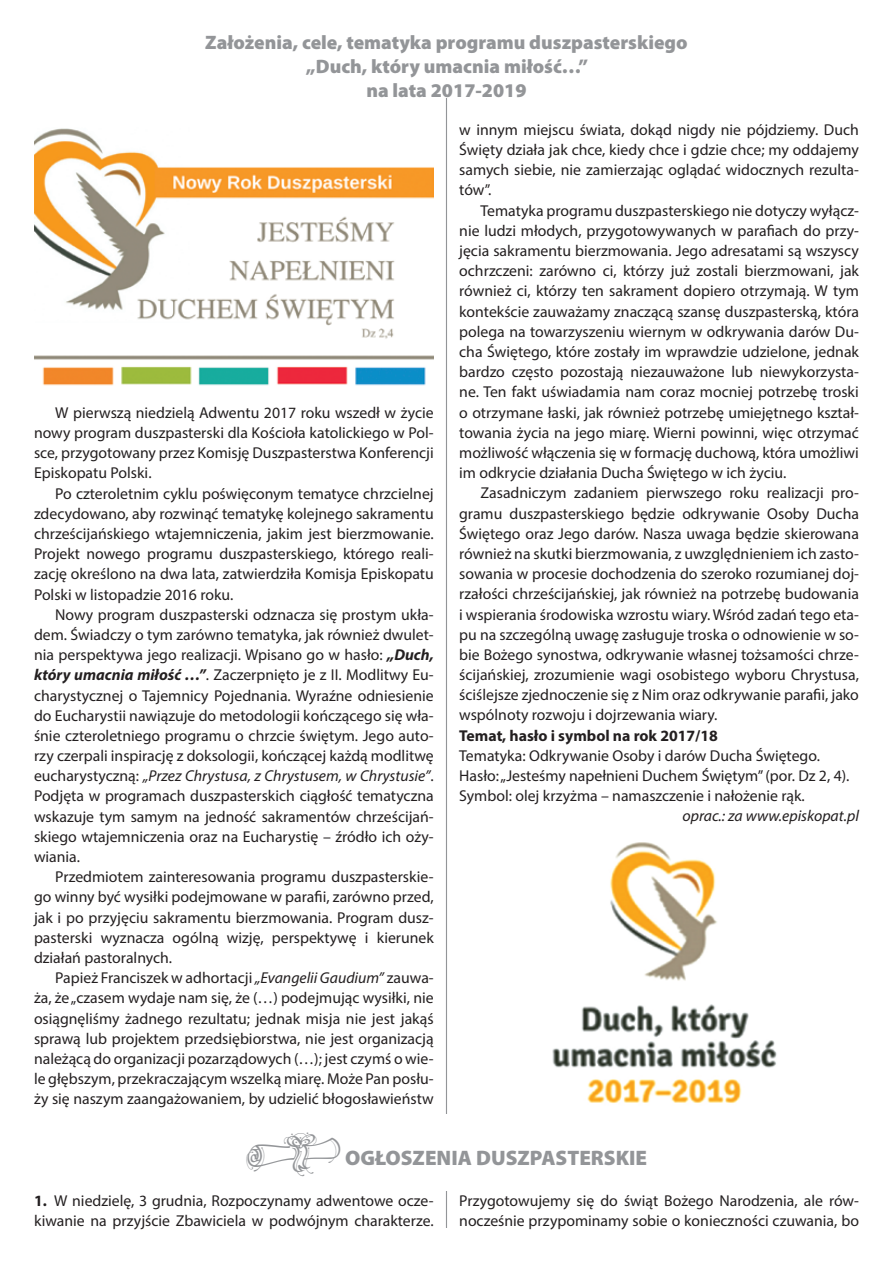
<style>
.page{position:relative;width:893px;height:1263px;background:#fff}
.page>*{position:absolute;margin:0;border:0;box-sizing:border-box;transform-origin:0 0}
.t1{font:900 21px "Myriad Pro";color:#939598}
.t2{font:900 19.5px/24px "Myriad Pro";color:#939598;text-align:center}
.t3{font:15.75px/20.2px "Myriad Pro";color:#231f20;text-align:justify}
.t4{font:700 15.75px "Myriad Pro";color:#231f20}
.t5{font:italic 15.75px "Myriad Pro";color:#231f20}
.s1{font-weight:700;font-style:italic}
.s2{font-style:italic}
.s3{font-weight:700}
</style>
<div class="page">
<hr style="left:446px;top:34px;width:1px;height:1195px;background:#939598">
<div style="left:34px;top:34px;width:825px;height:64px;background:#fff"></div>
<div style="left:34px;top:1114px;width:825px;height:77px;background:#fff"></div>
<img style="left:34px;top:128px;width:400px;height:258px">
<img style="left:552px;top:842px;width:225px;height:261px">
<p class="t2" style="left:205px;top:30px;width:484px">Założenia, cele, tematyka programu duszpasterskiego „Duch, który umacnia miłość…”<br>na lata 2017-2019</p>
<p class="t3" style="left:34px;top:402px;width:401px;text-indent:21px">W pierwszą niedzielą Adwentu 2017 roku wszedł w życie nowy program duszpasterski dla Kościoła katolickiego w Pol&shy;sce, przygotowany przez Komisję Duszpasterstwa Konferencji Episkopatu Polski.</p>
<p class="t3" style="left:34px;top:483px;width:401px;text-indent:21px">Po czteroletnim cyklu poświęconym tematyce chrzcielnej zdecydowano, aby rozwinąć tematykę kolejnego sakramentu chrześcijańskiego wtajemniczenia, jakim jest bierzmowanie.<br>Projekt nowego programu duszpasterskiego, którego reali&shy;zację określono na dwa lata, zatwierdziła Komisja Episkopatu Polski w listopadzie 2016 roku.</p>
<p class="t3" style="left:34px;top:604px;width:401px;text-indent:21px">Nowy program duszpasterski odznacza się prostym ukła&shy;dem. Świadczy o tym zarówno tematyka, jak również dwulet&shy;nia perspektywa jego realizacji. Wpisano go w hasło: <span class="s1">„Duch, który umacnia miłość …”</span>. Zaczerpnięto je z II. Modlitwy Eu&shy;charystycznej o Tajemnicy Pojednania. Wyraźne odniesienie do Eucharystii nawiązuje do metodologii kończącego się wła&shy;śnie czteroletniego programu o chrzcie świętym. Jego auto&shy;rzy czerpali inspirację z doksologii, kończącej każdą modlitwę eucharystyczną: <span class="s2">„Przez Chrystusa, z Chrystusem, w Chrystusie”</span>.<br>Podjęta w programach duszpasterskich ciągłość tematyczna wskazuje tym samym na jedność sakramentów chrześcijań&shy;skiego wtajemniczenia oraz na Eucharystię – źródło ich oży&shy;wiania.</p>
<p class="t3" style="left:34px;top:867px;width:401px;text-indent:21px">Przedmiotem zainteresowania programu duszpasterskie&shy;go winny być wysiłki podejmowane w parafii, zarówno przed, jak i po przyjęciu sakramentu bierzmowania. Program dusz&shy;pasterski wyznacza ogólną wizję, perspektywę i kierunek działań pastoralnych.</p>
<p class="t3" style="left:34px;top:967px;width:401px;text-indent:21px">Papież Franciszek w adhortacji <span class="s2">„Evangelii Gaudium”</span> zauwa&shy;ża, że „czasem wydaje nam się, że (…) podejmując wysiłki, nie osiągnęliśmy żadnego rezultatu; jednak misja nie jest jakąś sprawą lub projektem przedsiębiorstwa, nie jest organizacją należącą do organizacji pozarządowych (…); jest czymś o wie&shy;le głębszym, przekraczającym wszelką miarę. Może Pan posłu&shy;ży się naszym zaangażowaniem, by udzielić błogosławieństw</p>
<p class="t3" style="left:459px;top:119px;width:401px">w innym miejscu świata, dokąd nigdy nie pójdziemy. Duch Święty działa jak chce, kiedy chce i gdzie chce; my oddajemy samych siebie, nie zamierzając oglądać widocznych rezulta&shy;tów”.</p>
<p class="t3" style="left:459px;top:200px;width:401px;text-indent:21px">Tematyka programu duszpasterskiego nie dotyczy wyłącz&shy;nie ludzi młodych, przygotowywanych w parafiach do przy&shy;jęcia sakramentu bierzmowania. Jego adresatami są wszyscy ochrzczeni: zarówno ci, którzy już zostali bierzmowani, jak również ci, którzy ten sakrament dopiero otrzymają. W tym kontekście zauważamy znaczącą szansę duszpasterską, która polega na towarzyszeniu wiernym w odkrywania darów Du&shy;cha Świętego, które zostały im wprawdzie udzielone, jednak bardzo często pozostają niezauważone lub niewykorzysta&shy;ne. Ten fakt uświadamia nam coraz mocniej potrzebę troski o otrzymane łaski, jak również potrzebę umiejętnego kształ&shy;towania życia na jego miarę. Wierni powinni, więc otrzymać możliwość włączenia się w formację duchową, która umożliwi im odkrycie działania Ducha Świętego w ich życiu.</p>
<p class="t3" style="left:459px;top:483px;width:401px;text-indent:21px">Zasadniczym zadaniem pierwszego roku realizacji pro&shy;gramu duszpasterskiego będzie odkrywanie Osoby Ducha Świętego oraz Jego darów. Nasza uwaga będzie skierowana również na skutki bierzmowania, z uwzględnieniem ich zasto&shy;sowania w procesie dochodzenia do szeroko rozumianej doj&shy;rzałości chrześcijańskiej, jak również na potrzebę budowania i wspierania środowiska wzrostu wiary. Wśród zadań tego eta&shy;pu na szczególną uwagę zasługuje troska o odnowienie w so&shy;bie Bożego synostwa, odkrywanie własnej tożsamości chrze&shy;ścijańskiej, zrozumienie wagi osobistego wyboru Chrystusa, ściślejsze zjednoczenie się z Nim oraz odkrywanie parafii, jako wspólnoty rozwoju i dojrzewania wiary.</p>
<p class="t4" style="left:459px;top:725px;width:260px">Temat, hasło i symbol na rok 2017/18</p>
<p class="t3" style="left:459px;top:745px;width:392px;text-align:left">Tematyka: Odkrywanie Osoby i darów Ducha Świętego.<br>Hasło: „Jesteśmy napełnieni Duchem Świętym” (por. Dz 2, 4).<br>Symbol: olej krzyżma – namaszczenie i nałożenie rąk.</p>
<p class="t5" style="left:683px;top:806px;width:178px">oprac.: za www.episkopat.pl</p>
<h1 class="t1" style="left:345px;top:1143px;width:304px">OGŁOSZENIA DUSZPASTERSKIE</h1>
<p class="t3" style="left:34px;top:1190px;width:401px"><span class="s3">1.</span> W niedzielę, 3 grudnia, Rozpoczynamy adwentowe ocze&shy;kiwanie na przyjście Zbawiciela w podwójnym charakterze.</p>
<p class="t3" style="left:459px;top:1190px;width:401px">Przygotowujemy się do świąt Bożego Narodzenia, ale rów&shy;nocześnie przypominamy sobie o konieczności czuwania, bo</p>
</div>
